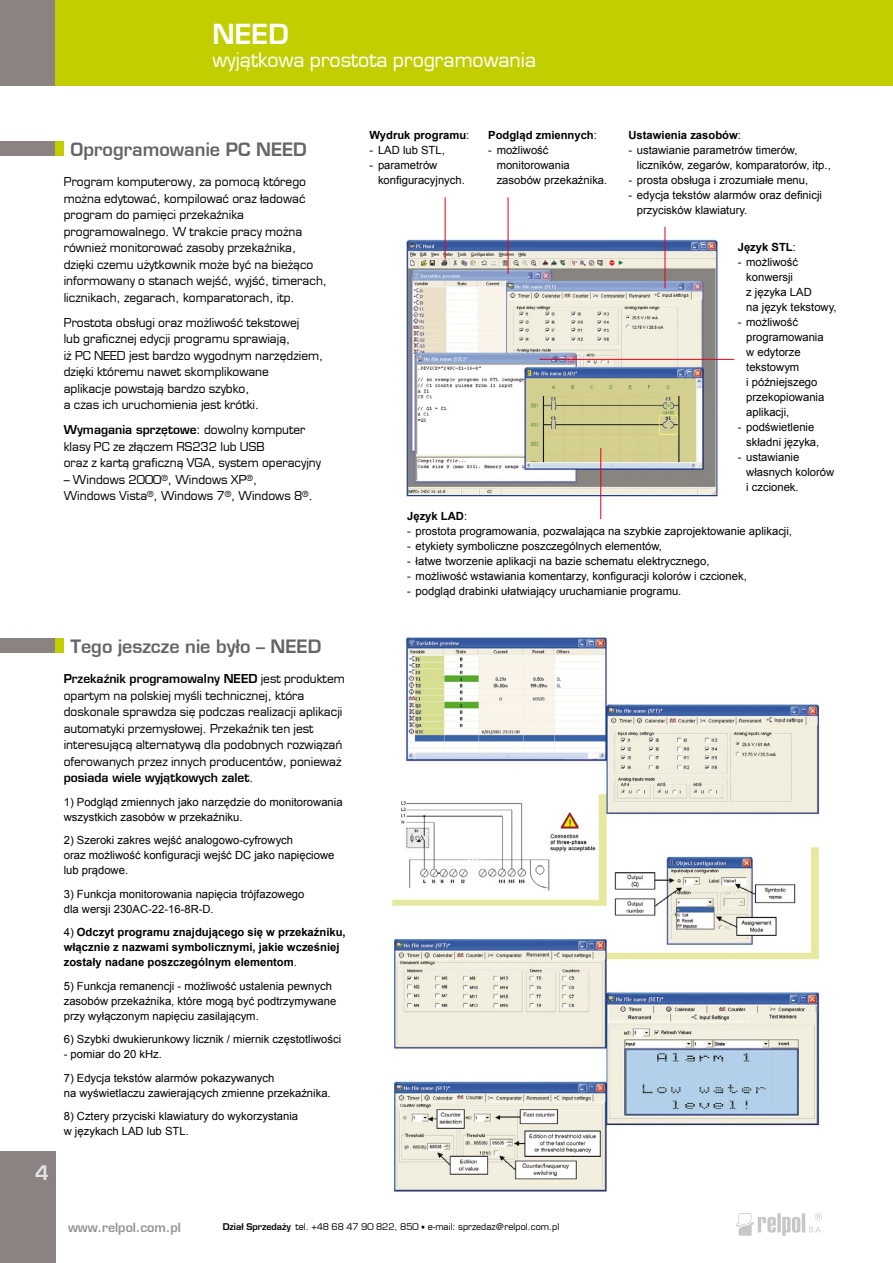
<style>
.page{position:relative;width:893px;height:1263px;background:#fff}
.page>*{position:absolute;margin:0;border:0;box-sizing:border-box;transform-origin:0 0}
.Tytul_gora_czarny{font:700 27px "Euromode";color:#fff}
.t1{font:19.5px "Euromode";color:#fff}
.t2{font:700 19.5px "Euromode";color:#e3e4e4}
.o_firmie{font:700 18px "Euromode";color:#646567}
.Tytul_gora_czarny-2{font:700 12.45px "Euromode";color:#929395}
.opis_foto{font:12px/16.5px "Euromode";color:#000}
.t3{font:11.25px/15px "Arial";color:#000}
.t4{font:700 11.25px/15px "Arial";color:#000}
.t5{font:9px "Euromode";color:#000}
.s1{font-weight:700}
.s2{font-weight:400}
.s3{font-size:7.5px}
</style>
<div class="page">
<div style="left:0;top:0;width:55px;height:85px;background:#8a8381"></div>
<div style="left:55px;top:0;width:838px;height:85px;background:#c2ce00"></div>
<svg style="left:736px;top:1213px;width:86px;height:23px"></svg>
<div style="left:0;top:1152px;width:55px;height:111px;background:#8a8381"></div>
<img style="left:391px;top:637px;width:429px;height:555px">
<img style="left:406px;top:221px;width:329px;height:299px">
<div style="left:0;top:141px;width:55px;height:15px;background:#8a8381"></div>
<div style="left:55px;top:141px;width:9px;height:15px;background:#c2ce00"></div>
<hr style="left:600px;top:448px;width:1px;height:71px;background:#e2001a">
<hr style="left:540px;top:359px;width:194px;height:1px;background:#e2001a">
<hr style="left:445px;top:197px;width:1px;height:62px;background:#e2001a">
<hr style="left:508px;top:197px;width:1px;height:77px;background:#e2001a">
<hr style="left:665px;top:227px;width:1px;height:61px;background:#e2001a">
<div style="left:0;top:638px;width:55px;height:15px;background:#8a8381"></div>
<div style="left:55px;top:638px;width:9px;height:15px;background:#c2ce00"></div>
<p class="Tytul_gora_czarny" style="left:213px;top:18px;width:78px">NEED</p>
<p class="t1" style="left:213px;top:48px;width:325px">wyj¹tkowa prostota programowania</p>
<p class="o_firmie" style="left:70px;top:138px;width:238px">Oprogramowanie PC NEED</p>
<p class="opis_foto" style="left:64px;top:173px;width:265px">Program komputerowy, za pomoc¹ którego mo¿na edytowaæ, kompilowaæ oraz ³adowaæ program do pamiêci przekaŸnika programowalnego. W trakcie pracy mo¿na równie¿ monitorowaæ zasoby przekaŸnika, dziêki czemu u¿ytkownik mo¿e byæ na bie¿¹co informowany o stanach wejœæ, wyjœæ, timerach, licznikach, zegarach, komparatorach, itp.</p>
<p class="opis_foto" style="left:64px;top:314px;width:261px">Prostota obs³ugi oraz mo¿liwoœæ tekstowej<br>lub graficznej edycji programu sprawiaj¹,<br>i¿ PC NEED jest bardzo wygodnym narzêdziem, dziêki któremu nawet skomplikowane<br>aplikacje powstaj¹ bardzo szybko,<br>a czas ich uruchomienia jest krótki.</p>
<p class="opis_foto" style="left:64px;top:421px;width:259px"><span class="s1">Wymagania sprzêtowe</span>: dowolny komputer klasy PC ze z³¹czem RS232 lub USB<br>oraz z kart¹ graficzn¹ VGA, system operacyjny</p>
<p class="opis_foto" style="left:64px;top:471px;width:251px">– Windows 2000<sup>®</sup>, Windows XP<sup>®</sup>,<br>Windows Vista<sup>®</sup>, Windows 7<sup>®</sup>, Windows 8<sup>®</sup>.</p>
<p class="t2" style="left:35px;top:1161px;width:15px">4</p>
<p class="o_firmie" style="left:70px;top:635px;width:252px">Tego jeszcze nie by³o – NEED</p>
<p class="opis_foto" style="left:64px;top:671px;width:283px"><span class="s1">PrzekaŸnik programowalny NEED</span> jest produktem opartym na polskiej myœli technicznej, która doskonale sprawdza siê podczas realizacji aplikacji automatyki przemys³owej. PrzekaŸnik ten jest interesuj¹c¹ alternatyw¹ dla podobnych rozwi¹zañ oferowanych przez innych producentów, poniewa¿ <span class="s1">posiada wiele wyj¹tkowych zalet</span>.</p>
<p class="t3" style="left:64px;top:794px;width:280px">1) Podgląd zmiennych jako narzędzie do monitorowania wszystkich zasobów w przekaźniku.</p>
<p class="t3" style="left:64px;top:833px;width:272px">2) Szeroki zakres wejść analogowo-cyfrowych<br>oraz możliwość konfiguracji wejść DC jako napięciowe lub prądowe.</p>
<p class="t3" style="left:64px;top:886px;width:242px">3) Funkcja monitorowania napięcia trójfazowego dla wersji 230AC-22-16-8R-D.</p>
<p class="t4" style="left:64px;top:925px;width:283px"><span class="s2">4)</span> Odczyt programu znajdującego się w przekaźniku, włącznie z nazwami symbolicznymi, jakie wcześniej zostały nadane poszczególnym elementom<span class="s2">.</span></p>
<p class="t3" style="left:64px;top:978px;width:274px">5) Funkcja remanencji - możliwość ustalenia pewnych zasobów przekaźnika, które mogą być podtrzymywane przy wyłączonym napięciu zasilającym.</p>
<p class="t3" style="left:64px;top:1032px;width:279px">6) Szybki dwukierunkowy licznik / miernik częstotliwości</p>
<p class="t3" style="left:64px;top:1047px;width:100px">- pomiar do 20 kHz.</p>
<p class="t3" style="left:64px;top:1070px;width:268px">7) Edycja tekstów alarmów pokazywanych<br>na wyświetlaczu zawierających zmienne przekaźnika.</p>
<p class="t3" style="left:64px;top:1109px;width:236px">8) Cztery przyciski klawiatury do wykorzystania w językach LAD lub STL.</p>
<p class="t4" style="left:370px;top:128px;width:101px">Wydruk programu<span class="s2">:</span></p>
<p class="t3" style="left:370px;top:143px;width:77px">- LAD lub STL,</p>
<p class="t3" style="left:378px;top:158px;width:88px;text-indent:-8px">- parametrów konfiguracyjnych.</p>
<p class="t4" style="left:488px;top:128px;width:110px">Podgląd zmiennych<span class="s2">:</span></p>
<p class="t3" style="left:497px;top:143px;width:112px;text-indent:-8px">- możliwość monitorowania zasobów przekaźnika.</p>
<p class="t4" style="left:628px;top:128px;width:114px">Ustawienia zasobów<span class="s2">:</span></p>
<p class="t3" style="left:637px;top:143px;width:195px;text-indent:-8px">- ustawianie parametrów timerów, liczników, zegarów, komparatorów, itp.,</p>
<p class="t3" style="left:628px;top:173px;width:181px">- prosta obsługa i zrozumiałe menu,</p>
<p class="t3" style="left:637px;top:188px;width:187px;text-indent:-8px">- edycja tekstów alarmów oraz definicji przycisków klawiatury.</p>
<p class="t4" style="left:738px;top:240px;width:60px">Język STL<span class="s2">:</span></p>
<p class="t3" style="left:746px;top:255px;width:92px;text-indent:-8px">- możliwość konwersji<br>z języka LAD<br>na język tekstowy,</p>
<p class="t3" style="left:746px;top:315px;width:80px;text-indent:-8px">- możliwość programowania w edytorze tekstowym<br>i późniejszego przekopiowania aplikacji,</p>
<p class="t3" style="left:746px;top:420px;width:75px;text-indent:-8px">- podświetlenie składni języka,</p>
<p class="t3" style="left:746px;top:450px;width:90px;text-indent:-8px">- ustawianie własnych kolorów i czcionek.</p>
<p class="t4" style="left:407px;top:509px;width:62px">Język LAD<span class="s2">:</span></p>
<p class="t3" style="left:407px;top:524px;width:386px">- prostota programowania, pozwalająca na szybkie zaprojektowanie aplikacji,</p>
<p class="t3" style="left:407px;top:539px;width:256px">- etykiety symboliczne poszczególnych elementów,</p>
<p class="t3" style="left:407px;top:554px;width:304px">- łatwe tworzenie aplikacji na bazie schematu elektrycznego,</p>
<p class="t3" style="left:407px;top:569px;width:341px">- możliwość wstawiania komentarzy, konfiguracji kolorów i czcionek,</p>
<p class="t3" style="left:407px;top:584px;width:276px">- podgląd drabinki ułatwiający uruchamianie programu.</p>
<p class="Tytul_gora_czarny-2" style="left:68px;top:1219px;width:114px">www.relpol.com.pl</p>
<p class="t5" style="left:223px;top:1221px;width:338px"><span class="s1">Dzia³ Sprzeda¿y</span> tel. +48 68 47 90 822, 850 <span class="s3">•</span> e-mail: sprzedaz@relpol.com.pl</p>
</div>
